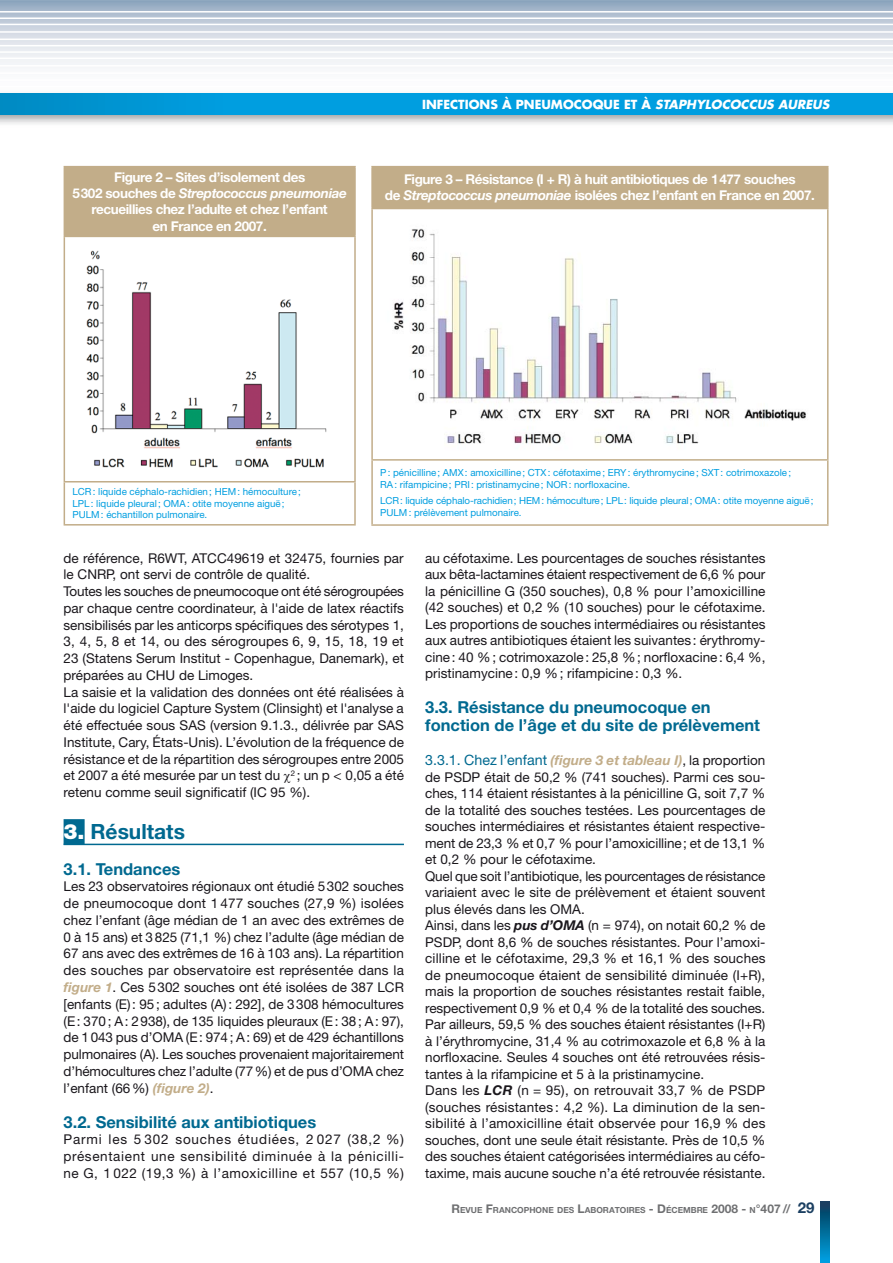
<style>
.page{position:relative;width:893px;height:1263px;background:#fff}
.page>*{position:absolute;margin:0;border:0;box-sizing:border-box;transform-origin:0 0}
.t1{font:700 21px "Helvetica Neue LT Std";color:#006990}
.t2{font:700 16.5px/18px "Helvetica Neue LT Std";color:#006990}
.t3{font:13.5px/16.5px "Helvetica Neue LT Std";color:#1a171c;text-align:justify}
.t4{font:700 13.5px/16.2px "Helvetica Neue LT Std";letter-spacing:-.03em;color:#fff;text-align:center}
.t5{font:700 12.3px "Futura Std";color:#fff}
.t6{font:9.75px/11.7px "Helvetica Neue LT Std";color:#009ee0}
.t7{font:700 8.4px "Helvetica Neue LT Std";color:#6f7072}
.s1{font-style:italic}
.s2{font-weight:900;color:#fff}
.s3{font-weight:700;font-style:italic;color:#c2ad89}
.s4{font-size:14.25px;color:#006990}
.s5{font-weight:700;font-style:italic}
.s6{font-size:12px}
.s7{font-size:15px;color:#1b3f61}
</style>
<div class="page">
<svg style="left:820px;top:1201px;width:9px;height:62px"></svg>
<svg style="left:0;top:0;width:893px;height:65px"></svg>
<hr style="left:0;top:11px;width:893px;height:2px;background:#fff">
<hr style="left:0;top:17px;width:893px;height:2px;background:#fff">
<hr style="left:0;top:24px;width:893px;height:1px;background:#fff">
<hr style="left:0;top:31px;width:893px;height:2px;background:#fff">
<hr style="left:0;top:39px;width:893px;height:1px;background:#fff">
<hr style="left:0;top:45px;width:893px;height:1px;background:#fff">
<hr style="left:0;top:51px;width:893px;height:2px;background:#fff">
<hr style="left:0;top:58px;width:893px;height:1px;background:#fff">
<img style="left:0;top:93px;width:893px;height:31px">
<img style="left:0;top:120px;width:893px;height:1px">
<div style="left:0;top:94px;width:893px;height:21px;background:linear-gradient(to right,#0095d3,#00a2e6)"></div>
<hr style="left:64px;top:844px;width:340px;height:1px;background:#006990">
<div style="left:64px;top:819px;width:21px;height:26px;background:#006990"></div>
<div style="left:64px;top:167px;width:291px;height:69px;background:#c2ad89"></div>
<hr style="left:64px;top:166px;width:292px;height:1px;background:#c2ad89">
<hr style="left:354px;top:167px;width:2px;height:69px;background:#c2ad89">
<hr style="left:64px;top:236px;width:292px;height:1px;background:#c2ad89">
<hr style="left:64px;top:237px;width:1px;height:244px;background:#c2ad89">
<hr style="left:354px;top:237px;width:2px;height:244px;background:#c2ad89">
<hr style="left:64px;top:481px;width:292px;height:2px;background:#c2ad89">
<hr style="left:64px;top:483px;width:1px;height:41px;background:#c2ad89">
<hr style="left:354px;top:483px;width:2px;height:41px;background:#c2ad89">
<hr style="left:64px;top:524px;width:292px;height:2px;background:#c2ad89">
<img style="left:86px;top:250px;width:241px;height:218px">
<div style="left:372px;top:167px;width:456px;height:42px;background:#c2ad89"></div>
<hr style="left:371px;top:166px;width:457px;height:1px;background:#c2ad89">
<hr style="left:371px;top:167px;width:2px;height:41px;background:#c2ad89">
<hr style="left:371px;top:208px;width:457px;height:1px;background:#c2ad89">
<hr style="left:371px;top:209px;width:2px;height:250px;background:#c2ad89">
<hr style="left:827px;top:209px;width:1px;height:250px;background:#c2ad89">
<hr style="left:371px;top:459px;width:457px;height:2px;background:#c2ad89">
<hr style="left:371px;top:461px;width:2px;height:63px;background:#c2ad89">
<hr style="left:827px;top:461px;width:1px;height:63px;background:#c2ad89">
<hr style="left:371px;top:524px;width:457px;height:2px;background:#c2ad89">
<img style="left:394px;top:228px;width:412px;height:216px">
<p class="t4" style="left:72px;top:170px;width:276px">Figure 2 – Sites d’isolement des<br>5 302 souches de <span class="s1">Streptococcus pneumoniae </span>recueillies chez l’adulte et chez l’enfant<br>en France en 2007.</p>
<p class="t5" style="left:422px;top:97px;width:410px">INFECTIONS À PNEUMOCOQUE ET À <span class="s1">STAPHYLOCOCCUS AUREUS</span></p>
<p class="t4" style="left:385px;top:173px;width:431px">Figure 3 – Résistance (I + R) à huit antibiotiques de 1 477 souches<br>de <span class="s1">Streptococcus pneumoniae</span> isolées chez l’enfant en France en 2007.</p>
<p class="t6" style="left:72px;top:487px;width:230px">LCR : liquide céphalo-rachidien ; HEM : hémoculture ;<br>LPL : liquide pleural ; OMA : otite moyenne aiguë ;<br>PULM : échantillon pulmonaire.</p>
<p class="t6" style="left:380px;top:468px;width:412px">P : pénicilline ; AMX : amoxicilline ; CTX : céfotaxime ; ERY : érythromycine ; SXT : cotrimoxazole ;<br>RA : rifampicine ; PRI : pristinamycine ; NOR : norfloxacine.</p>
<p class="t6" style="left:380px;top:495px;width:435px">LCR : liquide céphalo-rachidien ; HEM : hémoculture ; LPL : liquide pleural ; OMA : otite moyenne aiguë ;<br>PULM : prélèvement pulmonaire.</p>
<p class="t3" style="left:64px;top:550px;width:342px;text-align:left">de référence, R6WT, ATCC49619 et 32475, fournies par le CNRP, ont servi de contrôle de qualité.<br>Toutes les souches de pneumocoque ont été sérogroupées par chaque centre coordinateur, à l'aide de latex réactifs sensibilisés par les anticorps spécifiques des sérotypes 1, 3, 4, 5, 8 et 14, ou des sérogroupes 6, 9, 15, 18, 19 et 23 (Statens Serum Institut - Copenhague, Danemark), et préparées au CHU de Limoges.<br>La saisie et la validation des données ont été réalisées à l'aide du logiciel Capture System (Clinsight) et l'analyse a été effectuée sous SAS (version 9.1.3., délivrée par SAS Institute, Cary, États-Unis). L’évolution de la fréquence de résistance et de la répartition des sérogroupes entre 2005 et 2007 a été mesurée par un test du <sup>2</sup> ; un p &lt; 0,05 a été retenu comme seuil significatif (IC 95 %).</p>
<h1 class="t1" style="left:64px;top:824px;width:123px"><span class="s2">3.</span> Résultats</h1>
<p class="t2" style="left:64px;top:861px;width:118px">3.1. Tendances</p>
<p class="t3" style="left:64px;top:879px;width:342px">Les 23 observatoires régionaux ont étudié 5 302 souches de pneumocoque dont 1 477 souches (27,9 %) isolées chez l’enfant (âge médian de 1 an avec des extrêmes de 0 à 15 ans) et 3 825 (71,1 %) chez l’adulte (âge médian de 67 ans avec des extrêmes de 16 à 103 ans). La répartition des souches par observatoire est représentée dans la <span class="s3">figure 1</span>. Ces 5 302 souches ont été isolées de 387 LCR [enfants (E) : 95 ; adultes (A) : 292], de 3 308 hémocultures (E : 370 ; A : 2 938), de 135 liquides pleuraux (E : 38 ; A : 97), de 1 043 pus d’OMA (E : 974 ; A : 69) et de 429 échantillons pulmonaires (A). Les souches provenaient majoritairement d’hémocultures chez l’adulte (77 %) et de pus d’OMA chez l’enfant (66 %) <span class="s3">(figure 2)</span>.</p>
<p class="t2" style="left:64px;top:1114px;width:254px">3.2. Sensibilité aux antibiotiques</p>
<p class="t3" style="left:64px;top:1132px;width:342px">Parmi les 5 302 souches étudiées, 2 027 (38,2 %) présentaient une sensibilité diminuée à la pénicilli&shy;ne G, 1 022 (19,3 %) à l’amoxicilline et 557 (10,5 %)</p>
<p class="t3" style="left:425px;top:551px;width:342px">au céfotaxime. Les pourcentages de souches résistantes aux bêta-lactamines étaient respectivement de 6,6 % pour la pénicilline G (350 souches), 0,8 % pour l’amoxicilline (42 souches) et 0,2 % (10 souches) pour le céfotaxime.<br>Les proportions de souches intermédiaires ou résistantes aux autres antibiotiques étaient les suivantes : érythromy&shy;cine : 40 % ; cotrimoxazole : 25,8 % ; norfloxacine : 6,4 %, pristinamycine : 0,9 % ; rifampicine : 0,3 %.</p>
<p class="t2" style="left:425px;top:699px;width:336px">3.3. Résistance du pneumocoque en fonction de l’âge et du site de prélèvement</p>
<p class="t3" style="left:425px;top:753px;width:342px;text-align:left"><span class="s4">3.3.1. Chez l’enfant</span> <span class="s3">(figure 3 et tableau I)</span>, la proportion de PSDP était de 50,2 % (741 souches). Parmi ces sou&shy;ches, 114 étaient résistantes à la pénicilline G, soit 7,7 % de la totalité des souches testées. Les pourcentages de souches intermédiaires et résistantes étaient respective&shy;ment de 23,3 % et 0,7 % pour l’amoxicilline ; et de 13,1 % et 0,2 % pour le céfotaxime.<br>Quel que soit l’antibiotique, les pourcentages de résistance variaient avec le site de prélèvement et étaient souvent plus élevés dans les OMA.<br>Ainsi, dans les <span class="s5">pus d’OMA</span> (n = 974), on notait 60,2 % de PSDP, dont 8,6 % de souches résistantes. Pour l’amoxi&shy;cilline et le céfotaxime, 29,3 % et 16,1 % des souches de pneumocoque étaient de sensibilité diminuée (I+R), mais la proportion de souches résistantes restait faible, respectivement 0,9 % et 0,4 % de la totalité des souches.<br>Par ailleurs, 59,5 % des souches étaient résistantes (I+R) à l’érythromycine, 31,4 % au cotrimoxazole et 6,8 % à la norfloxacine. Seules 4 souches ont été retrouvées résis&shy;tantes à la rifampicine et 5 à la pristinamycine.<br>Dans les <span class="s5">LCR</span> (n = 95), on retrouvait 33,7 % de PSDP (souches résistantes : 4,2 %). La diminution de la sen&shy;sibilité à l’amoxicilline était observée pour 16,9 % des souches, dont une seule était résistante. Près de 10,5 % des souches étaient catégorisées intermédiaires au céfo&shy;taxime, mais aucune souche n’a été retrouvée résistante.</p>
<p class="t7" style="left:451px;top:1206px;width:364px"><span class="s6">R</span>EVUE <span class="s6">F</span>RANCOPHONE DES <span class="s6">L</span>ABORATOIRES <span class="s6">- D</span>ÉCEMBRE <span class="s6">2008 -</span> N<span class="s6">°407</span> <span class="s6">//</span> <span class="s7">29</span></p>
</div>
